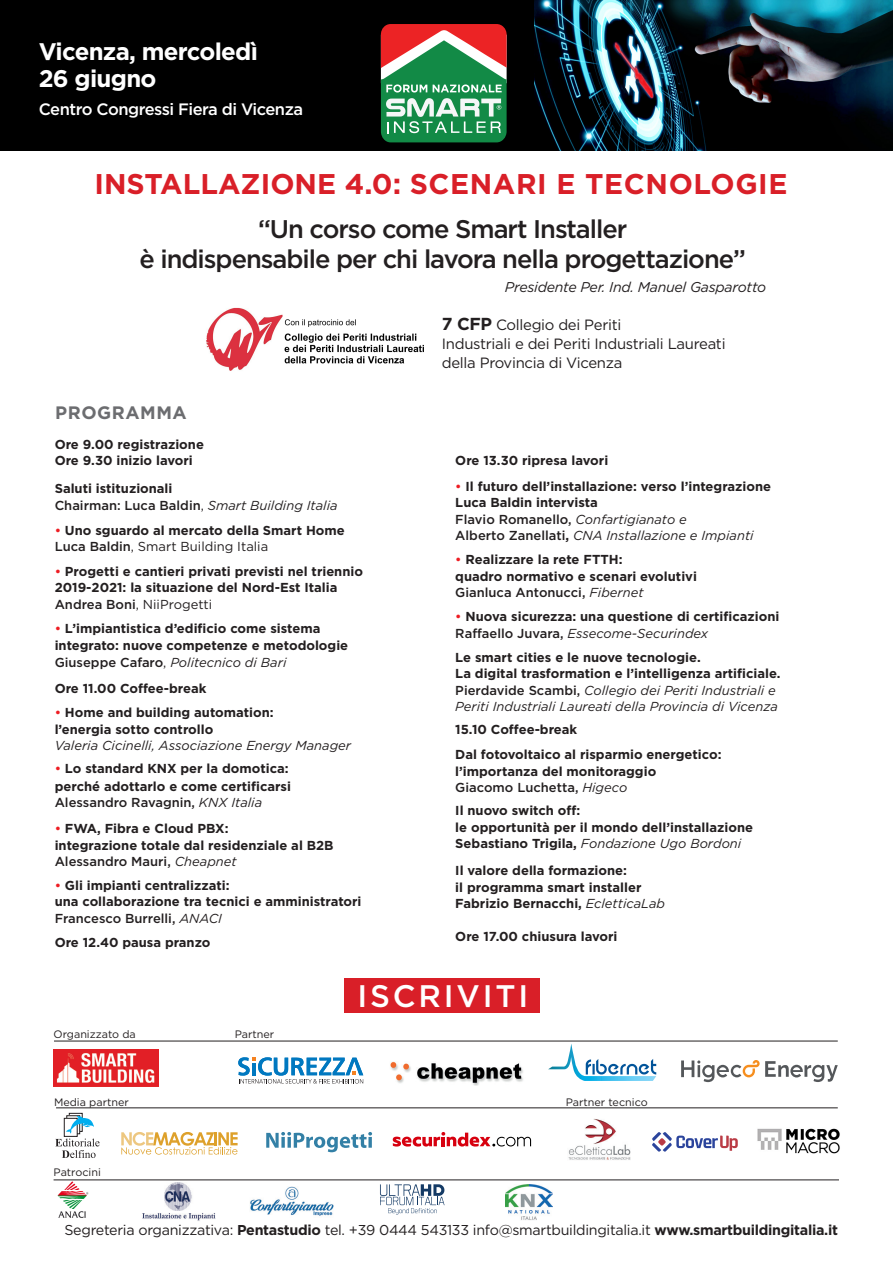
<style>
.page{position:relative;width:893px;height:1263px;background:#fff}
.page>*{position:absolute;margin:0;border:0;box-sizing:border-box;transform-origin:0 0}
.t1{font:500 31.2px "Gotham HTF";letter-spacing:.09em;color:#fff}
.t2{font:700 28.5px "Gotham HTF";letter-spacing:.02em;color:#d91f28}
.t3{font:500 25.5px "Gotham HTF";letter-spacing:-.04em;color:#231f20}
.t4{font:700 24px "Gotham HTF";letter-spacing:-.03em;color:#fff}
.t5{font:700 18px "Gotham HTF";letter-spacing:.03em;color:#6c6d70}
.t6{font:500 16.5px "Gotham HTF";letter-spacing:-.03em;color:#fff}
.t7{font:14.85px "Gotham HTF";letter-spacing:-.02em;color:#231f20}
.t8{font:14.25px "Gotham HTF";letter-spacing:-.02em;color:#231f20}
.t9{font:italic 14.1px "Gotham HTF";letter-spacing:-.02em;color:#231f20}
.t10{font:700 13.05px/16.6px "Gotham HTF";color:#231f20}
.t11{font:italic 13.05px/16.6px "Gotham HTF";color:#231f20}
.t12{font:500 13.05px "Gotham HTF";color:#231f20}
.t13{font:13.05px "Gotham HTF";color:#231f20}
.t14{font:10.8px "Gotham HTF";color:#231f20}
.s1{font-weight:400}
.s2{font-weight:400;font-style:italic}
.s3{font-weight:500;color:#ee1d23}
.s4{font-weight:500}
.s5{font-weight:500;font-style:normal}
.s6{font-style:normal}
.s7{font-weight:700;font-size:17.4px}
.s8{font-weight:700;font-style:normal}
.s9{font-weight:700}
</style>
<div class="page">
<div style="left:0;top:0;width:893px;height:151px;background:#000"></div>
<img style="left:535px;top:0;width:358px;height:151px">
<div style="left:344px;top:978px;width:195px;height:34px;background:#d91f28"></div>
<svg style="left:381px;top:24px;width:126px;height:118px;background:#758e69"></svg>
<img style="left:206px;top:307px;width:218px;height:64px">
<img style="left:65px;top:1182px;width:15px;height:7px">
<img style="left:57px;top:1191px;width:32px;height:17px">
<img style="left:58px;top:1211px;width:28px;height:7px">
<img style="left:250px;top:1186px;width:84px;height:30px">
<hr style="left:54px;top:1041px;width:784px;height:1px;background:#231f20">
<hr style="left:54px;top:1179px;width:785px;height:1px;background:#231f20">
<img style="left:53px;top:1049px;width:106px;height:38px">
<img style="left:164px;top:1183px;width:28px;height:27px">
<img style="left:142px;top:1213px;width:74px;height:8px">
<img style="left:568px;top:1118px;width:63px;height:42px">
<img style="left:390px;top:1061px;width:133px;height:25px">
<div style="left:69px;top:1113px;width:13px;height:18px;border:1px solid #231f20"></div>
<div style="left:67px;top:1115px;width:13px;height:19px;border:1px solid #231f20"></div>
<svg style="left:55px;top:1116px;width:45px;height:42px"></svg>
<svg style="left:238px;top:1057px;width:125px;height:26px"></svg>
<hr style="left:56px;top:1107px;width:782px;height:1px;background:#231f20">
<svg style="left:393px;top:1132px;width:138px;height:14px"></svg>
<svg style="left:681px;top:1060px;width:157px;height:22px"></svg>
<img style="left:505px;top:1184px;width:48px;height:36px">
<svg style="left:380px;top:1184px;width:65px;height:30px"></svg>
<svg style="left:548px;top:1044px;width:108px;height:37px"></svg>
<img style="left:757px;top:1128px;width:83px;height:26px">
<svg style="left:266px;top:1132px;width:106px;height:20px"></svg>
<svg style="left:121px;top:1132px;width:117px;height:22px"></svg>
<svg style="left:652px;top:1132px;width:86px;height:20px"></svg>
<p class="t4" style="left:39px;top:38px;width:221px">Vicenza, mercoledì</p>
<p class="t4" style="left:39px;top:64px;width:119px">26 giugno</p>
<p class="t6" style="left:39px;top:100px;width:266px">Centro Congressi Fiera di Vicenza</p>
<p class="t2" style="left:94px;top:168px;width:694px">INSTALLAZIONE 4.0: SCENARI E TECNOLOGIE</p>
<p class="t3" style="left:258px;top:214px;width:371px">“Un corso come Smart Installer</p>
<p class="t3" style="left:139px;top:244px;width:608px">è indispensabile per chi lavora nella progettazione”</p>
<p class="t9" style="left:505px;top:279px;width:263px">Presidente Per. Ind. Manuel Gasparotto</p>
<p class="t5" style="left:55px;top:402px;width:133px">PROGRAMMA</p>
<p class="t10" style="left:55px;top:435px;width:151px">Ore 9.00 registrazione</p>
<p class="t10" style="left:55px;top:452px;width:140px">Ore 9.30 inizio lavori</p>
<p class="t10" style="left:55px;top:479px;width:119px">Saluti istituzionali</p>
<p class="t12" style="left:55px;top:498px;width:284px">Chairman: Luca Baldin<span class="s1">,</span> <span class="s2">Smart Building Italia</span></p>
<p class="t10" style="left:55px;top:521px;width:292px"><span class="s3">•</span> Uno sguardo al mercato della Smart Home</p>
<p class="t13" style="left:55px;top:539px;width:215px"><span class="s4">Luca Baldin</span>, Smart Building Italia</p>
<p class="t10" style="left:55px;top:562px;width:310px"><span class="s3">•</span> Progetti e cantieri privati previsti nel triennio<br>2019-2021: la situazione del Nord-Est Italia</p>
<p class="t13" style="left:55px;top:597px;width:159px"><span class="s4">Andrea Boni</span>, NiiProgetti</p>
<p class="t10" style="left:55px;top:620px;width:295px"><span class="s3">•</span> L’impiantistica d’edificio come sistema integrato: nuove competenze e metodologie</p>
<p class="t11" style="left:55px;top:654px;width:233px"><span class="s5">Giuseppe Cafaro</span><span class="s6">,</span> Politecnico di Bari</p>
<p class="t10" style="left:55px;top:679px;width:153px">Ore 11.00 Coffee-break</p>
<p class="t10" style="left:55px;top:704px;width:220px"><span class="s3">•</span> Home and building automation:</p>
<p class="t10" style="left:55px;top:720px;width:160px">l’energia sotto controllo</p>
<p class="t11" style="left:55px;top:737px;width:298px">Valeria Cicinelli, Associazione Energy Manager</p>
<p class="t10" style="left:55px;top:760px;width:235px"><span class="s3">•</span> Lo standard KNX per la domotica:</p>
<p class="t10" style="left:55px;top:777px;width:238px">perché adottarlo e come certificarsi</p>
<p class="t12" style="left:55px;top:795px;width:209px">Alessandro Ravagnin, <span class="s2">KNX Italia</span></p>
<p class="t10" style="left:55px;top:820px;width:175px"><span class="s3">•</span> FWA, Fibra e Cloud PBX:</p>
<p class="t10" style="left:55px;top:836px;width:280px">integrazione totale dal residenziale al B2B</p>
<p class="t12" style="left:55px;top:854px;width:184px">Alessandro Mauri, <span class="s2">Cheapnet</span></p>
<p class="t10" style="left:55px;top:876px;width:176px"><span class="s3">•</span> Gli impianti centralizzati:</p>
<p class="t10" style="left:55px;top:893px;width:308px">una collaborazione tra tecnici e amministratori</p>
<p class="t12" style="left:55px;top:911px;width:169px">Francesco Burrelli, <span class="s2">ANACI</span></p>
<p class="t10" style="left:55px;top:934px;width:157px">Ore 12.40 pausa pranzo</p>
<p class="t7" style="left:442px;top:317px;width:181px"><span class="s7">7 CFP</span> Collegio dei Periti</p>
<p class="t7" style="left:442px;top:336px;width:285px">Industriali e dei Periti Industriali Laureati</p>
<p class="t7" style="left:442px;top:354px;width:182px">della Provincia di Vicenza</p>
<p class="t10" style="left:455px;top:452px;width:154px">Ore 13.30 ripresa lavori</p>
<p class="t10" style="left:455px;top:477px;width:317px"><span class="s3">•</span> Il futuro dell’installazione: verso l’integrazione</p>
<p class="t10" style="left:455px;top:494px;width:144px">Luca Baldin intervista</p>
<p class="t12" style="left:455px;top:512px;width:233px">Flavio Romanello, <span class="s2">Confartigianato e</span></p>
<p class="t11" style="left:455px;top:527px;width:300px"><span class="s5">Alberto Zanellati</span><span class="s8">,</span> CNA Installazione e Impianti</p>
<p class="t10" style="left:455px;top:551px;width:169px"><span class="s3">•</span> Realizzare la rete FTTH:</p>
<p class="t10" style="left:455px;top:567px;width:243px">quadro normativo e scenari evolutivi</p>
<p class="t12" style="left:455px;top:585px;width:190px">Gianluca Antonucci, <span class="s2">Fibernet</span></p>
<p class="t10" style="left:455px;top:608px;width:326px"><span class="s3">•</span> Nuova sicurezza: una questione di certificazioni</p>
<p class="t11" style="left:455px;top:625px;width:254px"><span class="s5">Raffaello Juvara,</span> Essecome-Securindex</p>
<p class="t10" style="left:455px;top:648px;width:247px">Le smart cities e le nuove tecnologie.</p>
<p class="t10" style="left:455px;top:665px;width:327px">La digital trasformation e l’intelligenza artificiale.</p>
<p class="t11" style="left:455px;top:682px;width:324px"><span class="s5">Pierdavide Scambi,</span> Collegio dei Periti Industriali e<br>Periti Industriali Laureati della Provincia di Vicenza</p>
<p class="t10" style="left:455px;top:721px;width:123px">15.10 Coffee-break</p>
<p class="t10" style="left:455px;top:746px;width:268px">Dal fotovoltaico al risparmio energetico:</p>
<p class="t10" style="left:455px;top:762px;width:202px">l’importanza del monitoraggio</p>
<p class="t12" style="left:455px;top:780px;width:173px">Giacomo Luchetta, <span class="s2">Higeco</span></p>
<p class="t10" style="left:455px;top:802px;width:126px">Il nuovo switch off:</p>
<p class="t10" style="left:455px;top:818px;width:299px">le opportunità per il mondo dell’installazione</p>
<p class="t11" style="left:455px;top:835px;width:288px"><span class="s8">Sebastiano Trigila,</span> Fondazione Ugo Bordoni</p>
<p class="t10" style="left:455px;top:862px;width:173px">Il valore della formazione:</p>
<p class="t10" style="left:455px;top:878px;width:188px">il programma smart installer</p>
<p class="t10" style="left:455px;top:895px;width:211px">Fabrizio Bernacchi, <span class="s2">EcletticaLab</span></p>
<p class="t10" style="left:455px;top:927px;width:164px">Ore 17.00 chiusura lavori</p>
<p class="t14" style="left:54px;top:1029px;width:84px">Organizzato da</p>
<p class="t14" style="left:235px;top:1029px;width:41px">Partner</p>
<p class="t1" style="left:357px;top:978px;width:172px">ISCRIVITI</p>
<p class="t14" style="left:54px;top:1096px;width:76px">Media partner</p>
<p class="t14" style="left:566px;top:1096px;width:83px">Partner tecnico</p>
<p class="t14" style="left:54px;top:1166px;width:49px">Patrocini</p>
<p class="t8" style="left:64px;top:1222px;width:775px">Segreteria organizzativa: <span class="s9">Pentastudio</span> tel. +39 0444 543133 info@smartbuildingitalia.it <span class="s9">www.smartbuildingitalia.it</span></p>
</div>
